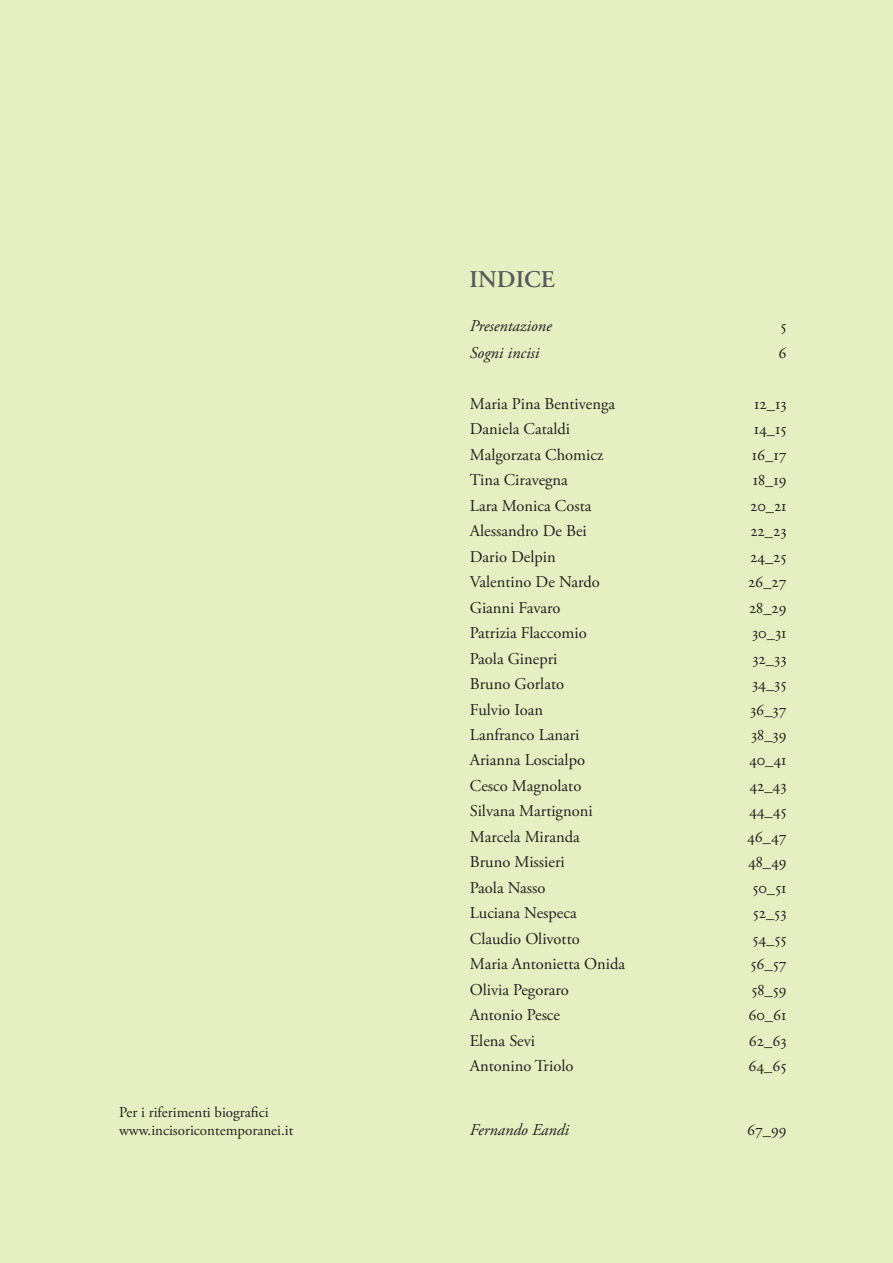
<style>
.page{position:relative;width:893px;height:1263px;background:#e6efc1}
.page>*{position:absolute;margin:0;border:0;box-sizing:border-box;transform-origin:0 0}
.t1{font:600 24px "Adobe Garamond Pro";color:#58595b}
.t2{font:16.5px "Adobe Garamond Pro";color:#231f20}
.t3{font:italic 16.5px "Adobe Garamond Pro";color:#231f20}
.t4{font:15px/18px "Adobe Garamond Pro";color:#231f20}
</style>
<div class="page">
<p class="t4" style="left:119px;top:1104px;width:176px">Per i riferimenti biografici www.incisoricontemporanei.it</p>
<h1 class="t1" style="left:470px;top:269px;width:87px">INDICE</h1>
<p class="t3" style="left:470px;top:319px;width:83px">Presentazione</p>
<p class="t2" style="left:781px;top:319px;width:8px">5</p>
<p class="t3" style="left:470px;top:346px;width:71px">Sogni incisi</p>
<p class="t2" style="left:779px;top:346px;width:10px">6</p>
<p class="t2" style="left:470px;top:397px;width:147px">Maria Pina Bentivenga</p>
<p class="t2" style="left:754px;top:397px;width:34px">12_13</p>
<p class="t2" style="left:470px;top:422px;width:102px">Daniela Cataldi</p>
<p class="t2" style="left:754px;top:422px;width:34px">14_15</p>
<p class="t2" style="left:470px;top:448px;width:135px">Malgorzata Chomicz</p>
<p class="t2" style="left:752px;top:448px;width:36px">16_17</p>
<p class="t2" style="left:470px;top:473px;width:100px">Tina Ciravegna</p>
<p class="t2" style="left:753px;top:473px;width:35px">18_19</p>
<p class="t2" style="left:470px;top:499px;width:123px">Lara Monica Costa</p>
<p class="t2" style="left:750px;top:499px;width:38px">20_21</p>
<p class="t2" style="left:470px;top:524px;width:118px">Alessandro De Bei</p>
<p class="t2" style="left:750px;top:524px;width:38px">22_23</p>
<p class="t2" style="left:470px;top:550px;width:87px">Dario Delpin</p>
<p class="t2" style="left:750px;top:550px;width:38px">24_25</p>
<p class="t2" style="left:470px;top:575px;width:131px">Valentino De Nardo</p>
<p class="t2" style="left:748px;top:575px;width:40px">26_27</p>
<p class="t2" style="left:470px;top:601px;width:92px">Gianni Favaro</p>
<p class="t2" style="left:749px;top:601px;width:39px">28_29</p>
<p class="t2" style="left:470px;top:626px;width:118px">Patrizia Flaccomio</p>
<p class="t2" style="left:752px;top:626px;width:36px">30_31</p>
<p class="t2" style="left:470px;top:652px;width:89px">Paola Ginepri</p>
<p class="t2" style="left:752px;top:652px;width:36px">32_33</p>
<p class="t2" style="left:470px;top:677px;width:96px">Bruno Gorlato</p>
<p class="t2" style="left:752px;top:677px;width:36px">34_35</p>
<p class="t2" style="left:470px;top:703px;width:75px">Fulvio Ioan</p>
<p class="t2" style="left:750px;top:703px;width:38px">36_37</p>
<p class="t2" style="left:470px;top:728px;width:111px">Lanfranco Lanari</p>
<p class="t2" style="left:751px;top:728px;width:37px">38_39</p>
<p class="t2" style="left:470px;top:754px;width:117px">Arianna Loscialpo</p>
<p class="t2" style="left:749px;top:754px;width:39px">40_41</p>
<p class="t2" style="left:470px;top:779px;width:113px">Cesco Magnolato</p>
<p class="t2" style="left:749px;top:779px;width:39px">42_43</p>
<p class="t2" style="left:470px;top:804px;width:124px">Silvana Martignoni</p>
<p class="t2" style="left:749px;top:804px;width:39px">44_45</p>
<p class="t2" style="left:470px;top:830px;width:111px">Marcela Miranda</p>
<p class="t2" style="left:747px;top:830px;width:41px">46_47</p>
<p class="t2" style="left:470px;top:855px;width:96px">Bruno Missieri</p>
<p class="t2" style="left:748px;top:855px;width:40px">48_49</p>
<p class="t2" style="left:470px;top:881px;width:77px">Paola Nasso</p>
<p class="t2" style="left:752px;top:881px;width:36px">50_51</p>
<p class="t2" style="left:470px;top:906px;width:108px">Luciana Nespeca</p>
<p class="t2" style="left:753px;top:906px;width:35px">52_53</p>
<p class="t2" style="left:470px;top:932px;width:111px">Claudio Olivotto</p>
<p class="t2" style="left:752px;top:932px;width:36px">54_55</p>
<p class="t2" style="left:470px;top:957px;width:157px">Maria Antonietta Onida</p>
<p class="t2" style="left:750px;top:957px;width:38px">56_57</p>
<p class="t2" style="left:470px;top:983px;width:101px">Olivia Pegoraro</p>
<p class="t2" style="left:751px;top:983px;width:37px">58_59</p>
<p class="t2" style="left:470px;top:1008px;width:92px">Antonio Pesce</p>
<p class="t2" style="left:748px;top:1008px;width:40px">60_61</p>
<p class="t2" style="left:470px;top:1034px;width:67px">Elena Sevi</p>
<p class="t2" style="left:749px;top:1034px;width:39px">62_63</p>
<p class="t2" style="left:470px;top:1059px;width:105px">Antonino Triolo</p>
<p class="t2" style="left:748px;top:1059px;width:40px">64_65</p>
<p class="t3" style="left:470px;top:1123px;width:101px">Fernando Eandi</p>
<p class="t2" style="left:747px;top:1123px;width:41px">67_99</p>
</div>
